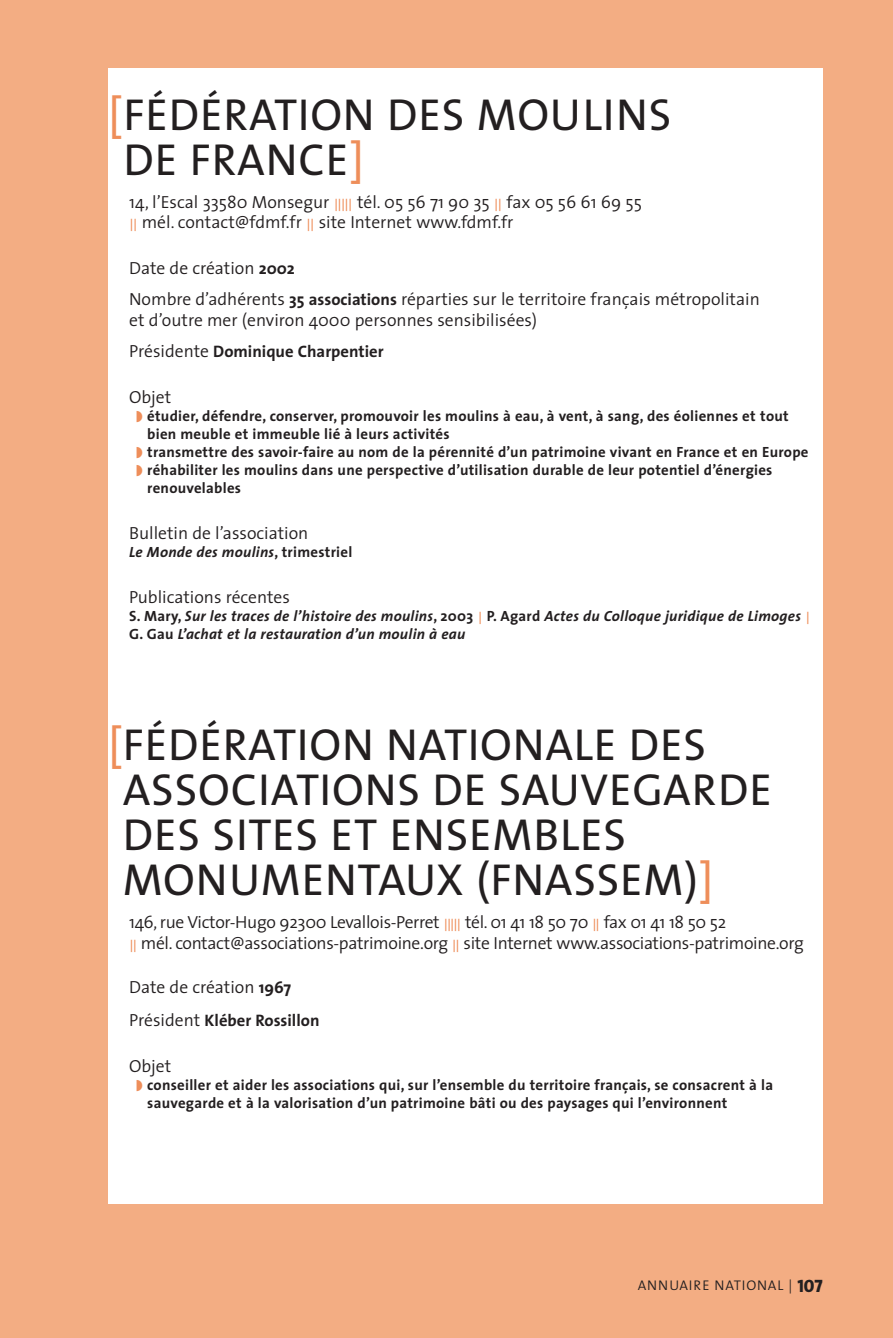
<style>
.page{position:relative;width:893px;height:1338px;background:#f3ad83}
.page>*{position:absolute;margin:0;border:0;box-sizing:border-box;transform-origin:0 0}
.t1{font:45px/45px "The Sans";letter-spacing:.02em;color:#231f20}
.t2{font:300 17.55px/20.2px "The Sans";color:#231f20}
.t3{font:300 17.55px/20.2px "The Sans";letter-spacing:-.02em;color:#231f20}
.t4{font:700 16.65px "The Sans";color:#231f20}
.t5{font:700 14.85px/18px "The Sans";letter-spacing:.02em;color:#231f20}
.t6{font:italic 700 14.85px/18px "The Sans";letter-spacing:.02em;color:#231f20}
.t7{font:300 13.95px "The Sans";letter-spacing:.06em;color:#231f20}
.s1{color:#ee8e5a}
.s2{font-size:12.38px;color:#ee8e5a}
.s3{font-weight:700;font-size:16.65px}
.s4{font-weight:300;font-size:17.55px}
.s5{font-style:normal}
.s6{font-weight:300;font-style:normal;font-size:12.38px;color:#ee8e5a}
.s7{font-family:"The Sans Extra Bold Caps";font-weight:400;font-size:18px}
</style>
<div class="page">
<div style="left:108px;top:68px;width:715px;height:1136px;background:#fff"></div>
<h1 class="t1" style="left:124px;top:92px;width:549px;text-indent:-15px"><span class="s1">[</span>FÉDÉRATION DES MOULINS<br>DE FRANCE<span class="s1">]</span></h1>
<p class="t2" style="left:129px;top:193px;width:514px">14, l’Escal 33580 Monsegur <span class="s2">|||||</span> tél. 05 56 71 90 35 <span class="s2">||</span> fax 05 56 61 69 55 <span class="s2">||</span> mél. contact@fdmf.fr <span class="s2">||</span> site Internet www.fdmf.fr</p>
<p class="t2" style="left:129px;top:254px;width:632px;line-height:31.7px">Date de création <span class="s3">2002<br></span>Nombre d’adhérents <span class="s3">35 associations</span> réparties sur le territoire français métropolitain</p>
<p class="t2" style="left:129px;top:311px;width:409px">et d’outre mer (environ 4000 personnes sensibilisées)</p>
<p class="t4" style="left:129px;top:343px;width:256px"><span class="s4">Présidente</span> Dominique Charpentier</p>
<p class="t2" style="left:129px;top:389px;width:44px">Objet</p>
<p class="t5" style="left:147px;top:408px;width:663px">étudier, défendre, conserver, promouvoir les moulins à eau, à vent, à sang, des éoliennes et tout bien meuble et immeuble lié à leurs activités<br>transmettre des savoir-faire au nom de la pérennité d’un patrimoine vivant en France et en Europe réhabiliter les moulins dans une perspective d’utilisation durable de leur potentiel d’énergies renouvelables</p>
<p class="t2" style="left:129px;top:525px;width:181px">Bulletin de l’association</p>
<p class="t6" style="left:129px;top:543px;width:225px">Le Monde des moulins<span class="s5">, trimestriel</span></p>
<p class="t2" style="left:129px;top:588px;width:162px">Publications récentes</p>
<p class="t6" style="left:129px;top:607px;width:683px"><span class="s5">S. Mary,</span> Sur les traces de l’histoire des moulins<span class="s5">, 2003</span> <span class="s6">|</span> <span class="s5">P. Agard</span> Actes du Colloque juridique de Limoges <span class="s6">|<br></span><span class="s5">G. Gau</span> L’achat et la restauration d’un moulin à eau</p>
<h1 class="t1" style="left:123px;top:722px;width:651px;text-indent:-14px"><span class="s1">[</span>FÉDÉRATION NATIONALE DES<br>ASSOCIATIONS DE SAUVEGARDE<br>DES SITES ET ENSEMBLES<br>MONUMENTAUX (FNASSEM)<span class="s1">]</span></h1>
<p class="t3" style="left:129px;top:914px;width:676px">146, rue Victor-Hugo 92300 Levallois-Perret <span class="s2">|||||</span> tél. 01 41 18 50 70 <span class="s2">||</span> fax 01 41 18 50 52<br><span class="s2">||</span> mél. contact@associations-patrimoine.org <span class="s2">||</span> site Internet www.associations-patrimoine.org</p>
<p class="t2" style="left:129px;top:979px;width:163px">Date de création <span class="s3">1967</span></p>
<p class="t4" style="left:129px;top:1012px;width:192px"><span class="s4">Président</span> Kléber Rossillon</p>
<p class="t2" style="left:129px;top:1057px;width:44px">Objet</p>
<p class="t5" style="left:147px;top:1076px;width:627px">conseiller et aider les associations qui, sur l’ensemble du territoire français, se consacrent à la sauvegarde et à la valorisation d’un patrimoine bâti ou des paysages qui l’environnent</p>
<p class="t7" style="left:638px;top:1280px;width:187px">ANNUAIRE NATIONAL | <span class="s7">107</span></p>
</div>
